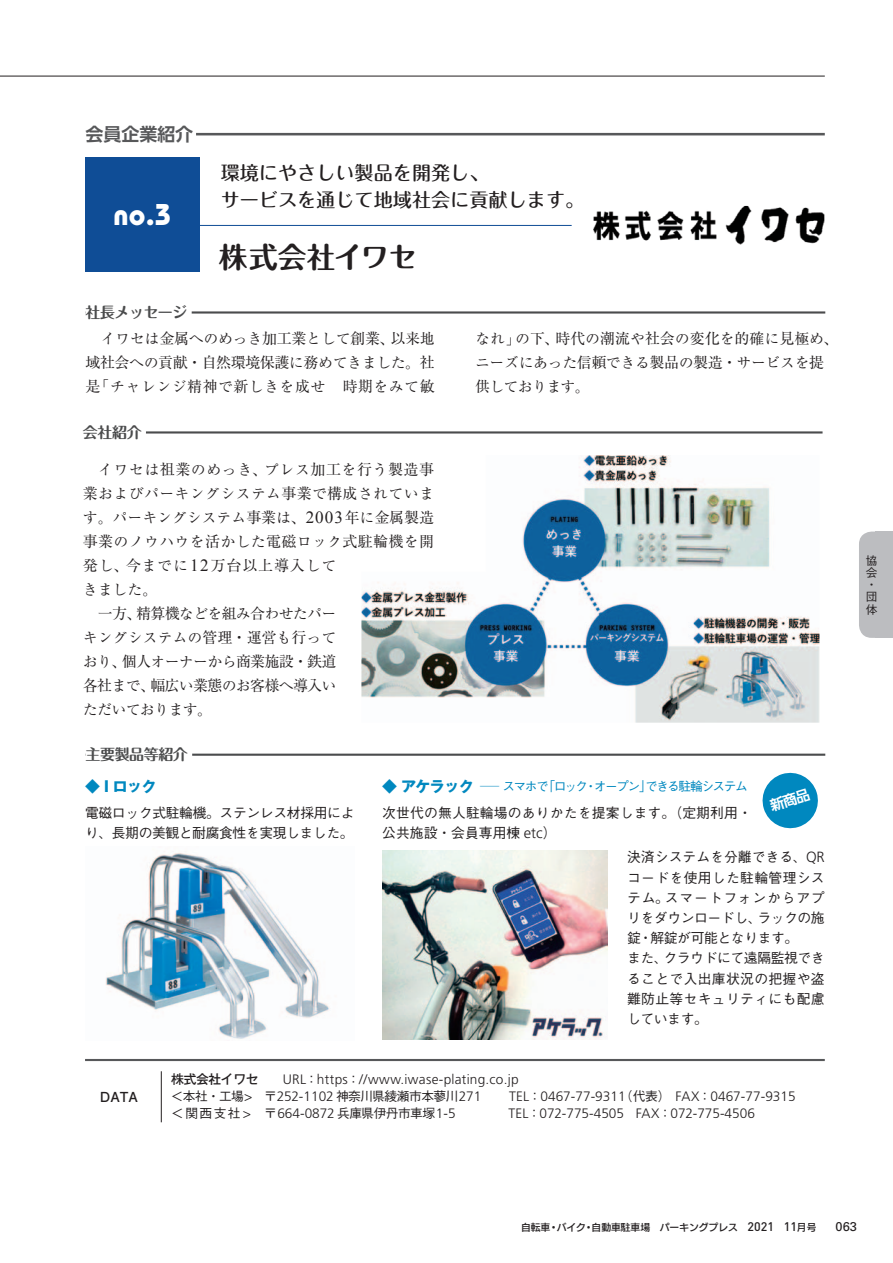
<style>
.page{position:relative;width:893px;height:1263px;background:#fff}
.page>*{position:absolute;margin:0;border:0;box-sizing:border-box;transform-origin:0 0}
.t1{font:700 30px "Bauhaus";color:#fff}
.t2{font:700 28.65px "Maru Fo Pro";letter-spacing:-.015em;color:#231f20}
.t3{font:500 19.2px/26.8px "Maru Fo Pro";color:#231f20}
.t4{font:700 18px "UD Shin Go Pro De";color:#57585a}
.t5{font:15px "Ryumin Pr 5";letter-spacing:-.03em;color:#231f20}
.t6{font:15px "Ryumin Pr 5";letter-spacing:-.005em;color:#231f20}
.t7{font:700 15px "Maru Fo Pro";letter-spacing:-.03em;color:#4b4c4d}
.t8{font:700 14.85px "Gothic MB101 Pr 5";letter-spacing:-.03em;color:#0088bf}
.t9{font:14.4px/24px "Ryumin Pr 5";letter-spacing:.03em;color:#231f20;text-align:justify}
.t10{font:14.4px "Ryumin Pr 5";letter-spacing:-.01em;color:#231f20}
.t11{font:14.4px/24px "Ryumin Pr 5";letter-spacing:.01em;color:#231f20}
.t12{font:14.4px "Ryumin Pr 5";letter-spacing:.07em;color:#231f20}
.t13{font:500 13.8px/20.2px "Gothic BBB Pr 5";letter-spacing:.025em;color:#231f20}
.t14{font:500 13.8px/20.2px "Gothic BBB Pr 5";color:#231f20}
.t15{font:500 13.8px/20.2px "Gothic BBB Pr 5";letter-spacing:-.025em;color:#231f20}
.t16{font:700 13.8px "Futo Go B101 Pr 5";color:#231f20}
.t17{font:300 13.65px "Frutiger";color:#231f20}
.t18{font:300 13.65px "Frutiger";letter-spacing:.025em;color:#231f20}
.t19{font:500 12.75px "Gothic BBB Pr 5";letter-spacing:-.045em;color:#231f20}
.t20{font:500 12.75px "Gothic BBB Pr 5";letter-spacing:-.125em;color:#0088bf;scale:1.5 1}
.t21{font:12.75px "Univers";color:#231f20}
.t22{font:500 11.7px/12.1px "Gothic BBB Pro";color:#231f20}
.t23{font:9.75px "New Rodin CID DB";color:#231f20}
.s1{font-size:15px}
.s2{font-family:"Hira Min Pro W3";font-size:15px}
.s3{font-size:14.4px}
.s4{font-family:"Hira Min Pro W3"}
.s5{font-family:"Times New Roman";font-size:17.1px}
.s6{font-family:"Frutiger";font-weight:300;font-size:14.85px}
.s7{font-family:"Gothic MB101 Pr 5";font-weight:500;font-size:12.75px}
.s8{font-family:"Gothic BBB Pr 5";font-weight:500;font-size:12.75px}
.s9{font-family:"Frutiger";font-weight:300;font-size:13.65px}
.s10{font-family:"DIN";font-weight:500;font-size:12.3px}
</style>
<div class="page">
<div style="left:859px;top:531px;width:34px;height:107px;background:#bcbdc0;border-radius:13px"></div>
<div style="left:876px;top:531px;width:17px;height:107px;background:#bcbdc0"></div>
<hr style="left:0;top:76px;width:825px;height:1px;background:#231f20">
<div style="left:85px;top:157px;width:115px;height:115px;background:#0f4d96"></div>
<hr style="left:188px;top:225px;width:384px;height:1px;background:#0f4d96">
<hr style="left:86px;top:311px;width:739px;height:3px;background:#4b4c4d">
<div style="left:86px;top:301px;width:106px;height:25px;background:#fff"></div>
<hr style="left:83px;top:431px;width:739px;height:2px;background:#4b4c4d">
<div style="left:83px;top:421px;width:63px;height:25px;background:#fff"></div>
<hr style="left:86px;top:754px;width:739px;height:2px;background:#4b4c4d">
<div style="left:86px;top:743px;width:106px;height:25px;background:#fff"></div>
<hr style="left:196px;top:133px;width:629px;height:2px;background:#57585a">
<hr style="left:85px;top:1059px;width:740px;height:2px;background:#57585a">
<hr style="left:161px;top:1071px;width:1px;height:51px;background:#231f20">
<img style="left:361px;top:455px;width:458px;height:268px">
<img style="left:593px;top:206px;width:231px;height:39px">
<img style="left:382px;top:850px;width:226px;height:189px">
<img style="left:105px;top:853px;width:225px;height:186px">
<svg style="left:762px;top:772px;width:56px;height:57px"></svg>
<p class="t4" style="left:85px;top:119px;width:109px">会員企業紹介</p>
<h1 class="t1" style="left:113px;top:196px;width:60px">no.3</h1>
<p class="t7" style="left:86px;top:300px;width:103px">社長メッセージ</p>
<h3 class="t3" style="left:221px;top:157px;width:365px">環境にやさしい製品を開発し、<br>サービスを通じて地域社会に貢献します。</h3>
<h2 class="t2" style="left:219px;top:234px;width:199px">株式会社イワセ</h2>
<p class="t9" style="left:101px;top:326px;width:335px">イワセは<span class="s1">金属</span>へのめっき<span class="s1">加工業</span>として<span class="s1">創業</span><span class="s2">、</span><span class="s1">以来地</span></p>
<p class="t5" style="left:86px;top:351px;width:351px">域社会<span class="s3">への</span>貢献<span class="s4">・</span>自然環境保護<span class="s3">に</span>務<span class="s3">めてきました</span><span class="s4">。</span>社</p>
<p class="t12" style="left:86px;top:375px;width:351px"><span class="s1">是</span><span class="s2">「</span>チャレンジ<span class="s1">精神</span>で<span class="s1">新</span>しきを<span class="s1">成</span>せ <span class="s1">時期</span>をみて<span class="s1">敏</span></p>
<p class="t7" style="left:83px;top:420px;width:60px">会社紹介</p>
<p class="t9" style="left:83px;top:456px;width:352px;text-indent:15px">イワセは<span class="s1">祖業</span>のめっき<span class="s2">、</span>プレス<span class="s1">加工</span>を<span class="s1">行</span>う<span class="s1">製造事業</span>およびパーキングシステム<span class="s1">事業</span>で<span class="s1">構成</span>されています<span class="s2">。</span>パーキングシステム<span class="s1">事業</span>は<span class="s2">、</span><span class="s5">2003</span><span class="s1">年</span>に<span class="s1">金属製造事業</span>のノウハウを<span class="s1">活</span>かした<span class="s1">電磁</span>ロック<span class="s1">式駐輪機</span>を<span class="s1">開</span></p>
<p class="t5" style="left:83px;top:553px;width:255px">発<span class="s3">し</span><span class="s4">、</span>今<span class="s3">までに</span><span class="s5">12</span>万台以上導入<span class="s3">して</span></p>
<p class="t9" style="left:83px;top:576px;width:76px">きました<span class="s2">。</span></p>
<p class="t10" style="left:98px;top:602px;width:240px"><span class="s1">一方</span><span class="s2">、</span><span class="s1">精算機</span>などを<span class="s1">組</span>み<span class="s1">合</span>わせたパー</p>
<p class="t9" style="left:83px;top:624px;width:254px">キングシステムの<span class="s1">管理</span><span class="s2">・</span><span class="s1">運営</span>も<span class="s1">行</span>って</p>
<p class="t10" style="left:83px;top:650px;width:255px">おり<span class="s2">、</span><span class="s1">個人</span>オーナーから<span class="s1">商業施設</span><span class="s2">・</span><span class="s1">鉄道</span></p>
<p class="t5" style="left:83px;top:673px;width:255px">各社<span class="s3">まで</span><span class="s4">、</span>幅広<span class="s3">い</span>業態<span class="s3">のお</span>客様<span class="s3">へ</span>導入<span class="s3">い</span></p>
<p class="t10" style="left:83px;top:698px;width:130px">ただいております<span class="s2">。</span></p>
<p class="t7" style="left:86px;top:742px;width:104px">主要製品等紹介</p>
<p class="t6" style="left:475px;top:327px;width:365px"><span class="s3">なれ</span><span class="s4">」</span><span class="s3">の</span>下<span class="s4">、</span>時代<span class="s3">の</span>潮流<span class="s3">や</span>社会<span class="s3">の</span>変化<span class="s3">を</span>的確<span class="s3">に</span>見極<span class="s3">め</span><span class="s4">、</span></p>
<p class="t11" style="left:475px;top:350px;width:351px">ニーズにあった<span class="s1">信頼</span>できる<span class="s1">製品</span>の<span class="s1">製造</span><span class="s2">・</span>サービスを<span class="s1">提供</span>しております<span class="s2">。</span></p>
<p class="t8" style="left:85px;top:774px;width:73px">◆ I ロック</p>
<p class="t8" style="left:382px;top:774px;width:93px">◆ アケラック</p>
<p class="t20" style="left:480px;top:776px;width:180px">─ スマホで「ロック・オープン」できる駐輪システム</p>
<p class="t15" style="left:85px;top:801px;width:271px">電磁ロック式駐輪機。ステンレス材採用により、長期の美観と耐腐食性を実現しました。</p>
<p class="t14" style="left:382px;top:801px;width:371px">次世代の無人駐輪場のありかたを提案します。（定期利用・公共施設・会員専用棟 <span class="s6">etc</span>）</p>
<p class="t13" style="left:627px;top:846px;width:199px">決済システムを分離できる、<span class="s6">QR</span>コードを使用した駐輪管理システム。スマートフォンからアプリをダウンロードし、ラックの施錠・解錠が可能となります。<br>また、クラウドにて遠隔監視できることで入出庫状況の把握や盗難防止等セキュリティにも配慮しています。</p>
<p class="t16" style="left:100px;top:1086px;width:40px">DATA</p>
<p class="t18" style="left:171px;top:1072px;width:349px"><span class="s7">株式会社イワセ　　</span>URL<span class="s8">：</span>https<span class="s8">：</span>//www.iwase-plating.co.jp</p>
<p class="t19" style="left:171px;top:1086px;width:312px">＜本社・工場<span class="s9">&gt;</span> 〒<span class="s9">252-1102</span> 神奈川県綾瀬市本蓼川<span class="s9">271</span></p>
<p class="t17" style="left:509px;top:1089px;width:288px">TEL<span class="s8">：</span>0467-77-9311<span class="s8">（代表）</span> FAX<span class="s8">：</span>0467-77-9315</p>
<p class="t19" style="left:171px;top:1103px;width:286px">＜関西支社 <span class="s9">&gt;</span> 〒<span class="s9">664-0872</span> 兵庫県伊丹市車塚<span class="s9">1-5</span></p>
<p class="t17" style="left:508px;top:1106px;width:248px">TEL<span class="s8">：</span>072-775-4505 FAX<span class="s8">：</span>072-775-4506</p>
<p class="t22" style="left:866px;top:553px;width:13px">協会・団体</p>
<p class="t23" style="left:511px;top:1220px;width:307px">　自転車・バイク・自動車駐車場　パーキングプレス　<span class="s10">2021 11</span>月号</p>
<p class="t21" style="left:836px;top:1219px;width:23px">063</p>
</div>
